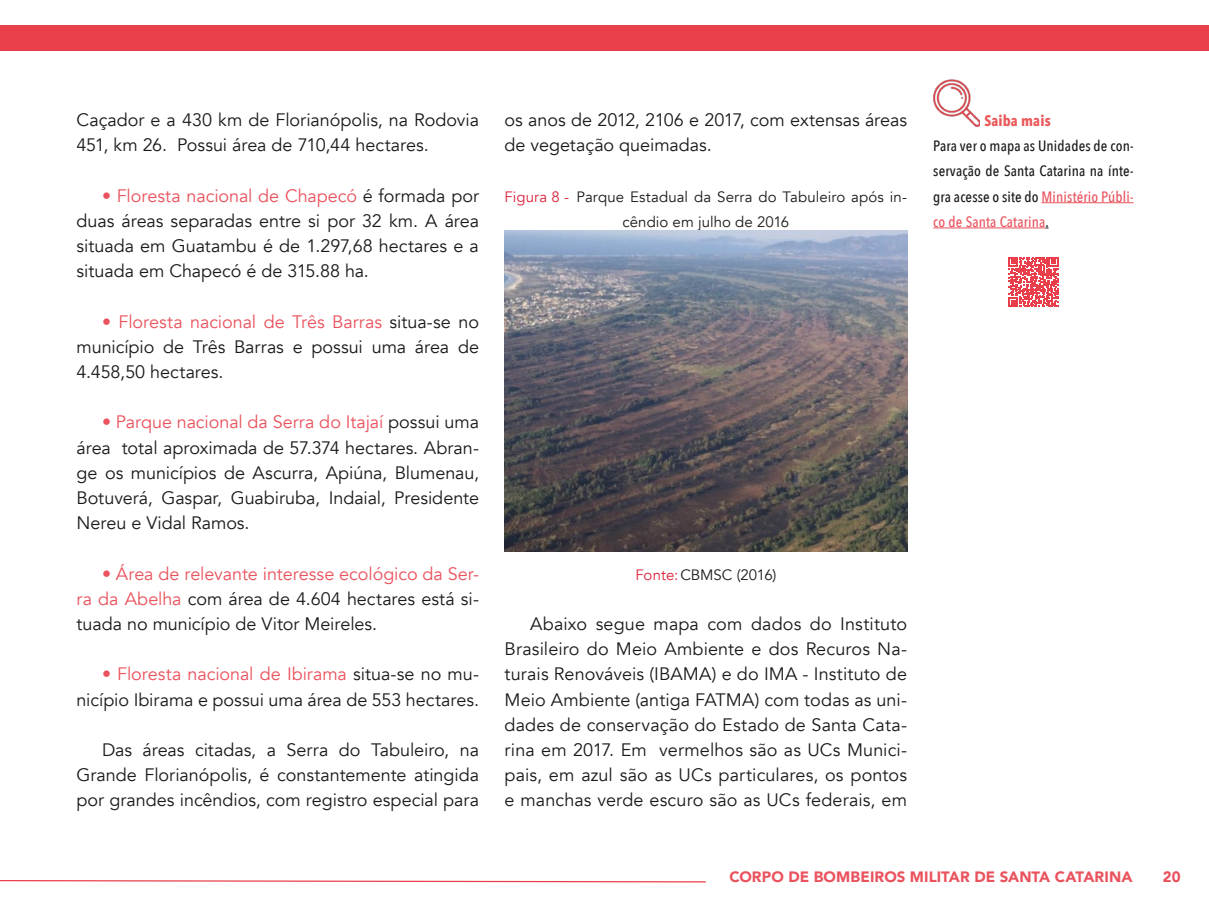
<style>
.page{position:relative;width:1209px;height:910px;background:#fff}
.page>*{position:absolute;margin:0;border:0;box-sizing:border-box;transform-origin:0 0}
.t1{font:18px/25.2px "Avenir";letter-spacing:-.005em;color:#1a1a1a;text-align:justify}
.t2{font:500 15px/25.2px "Avenir Next Condensed";letter-spacing:.01em;color:#1a1a1a;text-align:justify}
.t3{font:15px/25.2px "Avenir";letter-spacing:.005em;color:#1a1a1a;text-align:center}
.t4{font:900 15px "Avenir";letter-spacing:.005em;color:#ea525d}
.t5{font:700 15px "Avenir Next Condensed";letter-spacing:.01em;color:#eb585a}
.s1{color:#ea525d}
.s2{color:#db223b}
</style>
<div class="page">
<div style="left:0;top:25px;width:1209px;height:26px;background:#e83f4b"></div>
<svg style="left:0;top:880px;width:706px;height:3px"></svg>
<img style="left:505px;top:231px;width:402px;height:320px">
<hr style="left:1042px;top:202px;width:92px;height:1px;background:#ea525d">
<hr style="left:933px;top:228px;width:113px;height:1px;background:#ea525d">
<svg style="left:1009px;top:257px;width:49px;height:50px"></svg>
<img style="left:933px;top:79px;width:47px;height:48px">
<p class="t1" style="left:77px;top:108px;width:404px">Caçador e a 430 km de Florianópolis, na Rodovia<br>451, km 26. Possui área de 710,44 hectares.</p>
<p class="t1" style="left:77px;top:183px;width:404px;text-indent:26px"><span class="s1">• Floresta nacional de Chapecó</span> é formada por duas áreas separadas entre si por 32 km. A área situada em Guatambu é de 1.297,68 hectares e a situada em Chapecó é de 315.88 ha.</p>
<p class="t1" style="left:77px;top:309px;width:404px;text-indent:26px"><span class="s1">• Floresta nacional de Três Barras</span> situa-se no município de Três Barras e possui uma área de 4.458,50 hectares.</p>
<p class="t1" style="left:77px;top:410px;width:404px;text-indent:26px"><span class="s1">• Parque nacional da Serra do Itajaí</span> possui uma área total aproximada de 57.374 hectares. Abran&shy;ge os municípios de Ascurra, Apiúna, Blumenau, Botuverá, Gaspar, Guabiruba, Indaial, Presidente Nereu e Vidal Ramos.</p>
<p class="t1" style="left:77px;top:561px;width:404px;text-indent:26px"><span class="s1">• Área de relevante interesse ecológico da Ser&shy;ra da Abelha</span> com área de 4.604 hectares está si&shy;tuada no município de Vitor Meireles.</p>
<p class="t1" style="left:77px;top:662px;width:404px;text-align:right"><span class="s1">• Floresta nacional de Ibirama</span> situa-se no mu&shy;nicípio Ibirama e possui uma área de 553 hectares.</p>
<p class="t1" style="left:77px;top:738px;width:404px;text-indent:26px">Das áreas citadas, a Serra do Tabuleiro, na Grande Florianópolis, é constantemente atingida por grandes incêndios, com registro especial para</p>
<p class="t1" style="left:505px;top:108px;width:404px">os anos de 2012, 2106 e 2017, com extensas áreas de vegetação queimadas.</p>
<p class="t3" style="left:505px;top:184px;width:404px"><span class="s2">Figura 8 -</span> Parque Estadual da Serra do Tabuleiro após in&shy;cêndio em julho de 2016</p>
<p class="t5" style="left:984px;top:112px;width:68px">Saiba mais</p>
<p class="t2" style="left:933px;top:133px;width:202px">Para ver o mapa as Unidades de con&shy;servação de Santa Catarina na ínte&shy;gra acesse o site do <span class="s1">Ministério Públi&shy;co de Santa Catarina</span>.</p>
<p class="t3" style="left:635px;top:562px;width:142px"><span class="s2">Fonte:</span>CBMSC (2016)</p>
<p class="t1" style="left:505px;top:612px;width:404px;text-indent:26px">Abaixo segue mapa com dados do Instituto Brasileiro do Meio Ambiente e dos Recuros Na&shy;turais Renováveis (IBAMA) e do IMA - Instituto de Meio Ambiente (antiga FATMA) com todas as uni&shy;dades de conservação do Estado de Santa Cata&shy;rina em 2017. Em vermelhos são as UCs Munici&shy;pais, em azul são as UCs particulares, os pontos e manchas verde escuro são as UCs federais, em</p>
<p class="t4" style="left:729px;top:864px;width:405px">CORPO DE BOMBEIROS MILITAR DE SANTA CATARINA</p>
<p class="t4" style="left:1163px;top:864px;width:19px">20</p>
</div>
